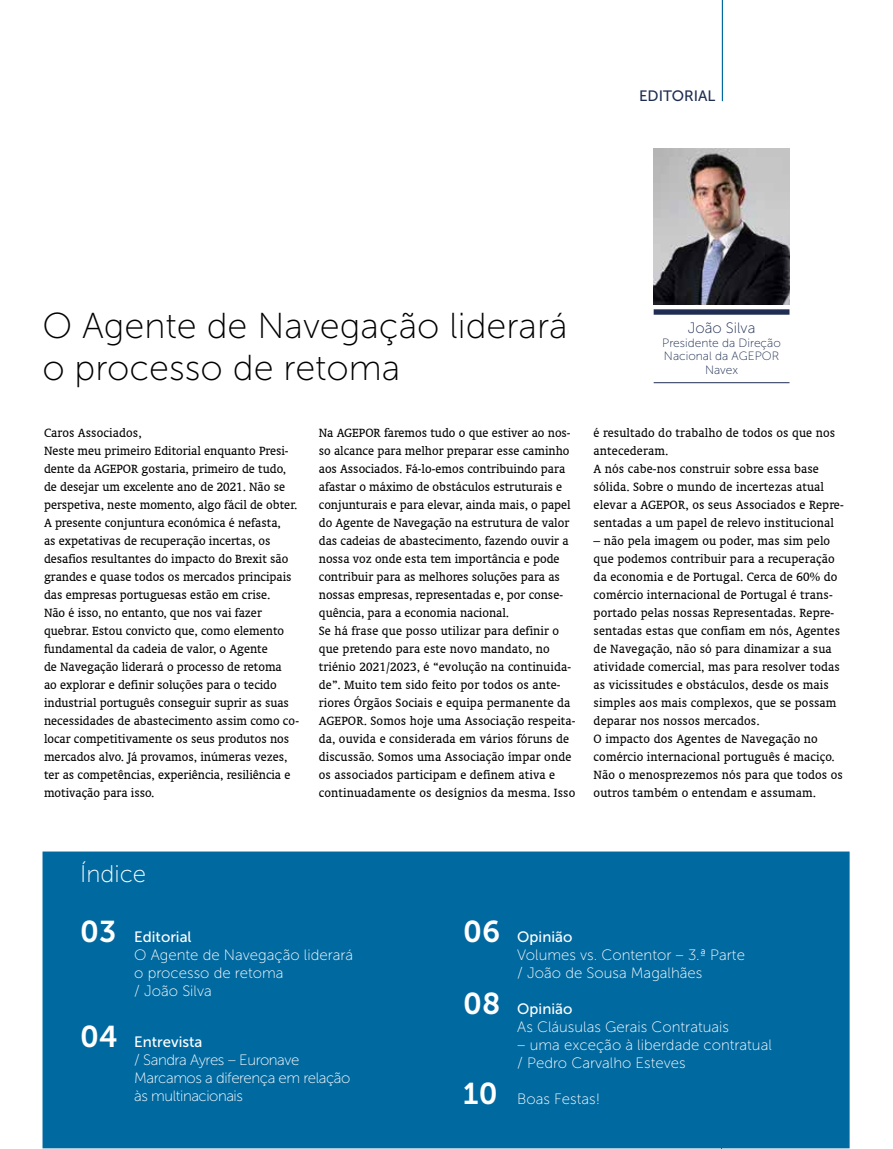
<style>
.page{position:relative;width:893px;height:1149px;background:#fff}
.page>*{position:absolute;margin:0;border:0;box-sizing:border-box;transform-origin:0 0}
.t1{font:36px/42px "Museo Sans 100";color:#000}
.t2{font:24px "Museo Sans 100";color:#fff}
.t3{font:15px/18px "Museo Sans 100";color:#fff}
.t4{font:15px/18px "Museo Sans 100";letter-spacing:-.03em;color:#fff}
.t5{font:15px "Museo Sans 500";color:#fff}
.t6{font:15px "Museo Sans 500";color:#1e2d51}
.t7{font:15px "Museo Sans 100";color:#1e2d51}
.t8{font:13.5px/18px "Oranda BT";color:#000}
.t9{font:12px/13.5px "Museo Sans 100";color:#1e2d51;text-align:center}
.s1{font-family:"Museo Sans 700";font-size:30px}
</style>
<div class="page">
<hr style="left:721px;top:1068px;width:1px;height:80px;background:#0069a0">
<hr style="left:722px;top:0;width:1px;height:101px;background:#0069a0">
<img style="left:654px;top:149px;width:135px;height:155px">
<svg style="left:654px;top:309px;width:135px;height:5px"></svg>
<hr style="left:654px;top:382px;width:135px;height:1px;background:#1e2d51">
<div style="left:43px;top:852px;width:806px;height:295px;background:#0069a0"></div>
<div style="left:43px;top:851px;width:807px;height:296px;border:2px solid #0069a0"></div>
<p class="t6" style="left:639px;top:87px;width:78px">EDITORIAL</p>
<h1 class="t1" style="left:42px;top:305px;width:527px">O Agente de Navegação liderará o processo de retoma</h1>
<p class="t7" style="left:688px;top:320px;width:69px">João Silva</p>
<p class="t9" style="left:662px;top:336px;width:120px">Presidente da Direção<br>Nacional da AGEPOR<br>Navex</p>
<p class="t8" style="left:44px;top:423px;width:256px">Caros Associados,<br>Neste meu primeiro Editorial enquanto Presi&shy;dente da AGEPOR gostaria, primeiro de tudo, de desejar um excelente ano de 2021. Não se perspetiva, neste momento, algo fácil de obter.<br>A presente conjuntura económica é nefasta,<br>as expetativas de recuperação incertas, os desafios resultantes do impacto do Brexit são grandes e quase todos os mercados principais das empresas portuguesas estão em crise.<br>Não é isso, no entanto, que nos vai fazer quebrar. Estou convicto que, como elemento fundamental da cadeia de valor, o Agente<br>de Navegação liderará o processo de retoma<br>ao explorar e definir soluções para o tecido industrial português conseguir suprir as suas necessidades de abastecimento assim como co&shy;locar competitivamente os seus produtos nos mercados alvo. Já provamos, inúmeras vezes, ter as competências, experiência, resiliência e motivação para isso.</p>
<p class="t8" style="left:319px;top:423px;width:258px">Na AGEPOR faremos tudo o que estiver ao nos&shy;so alcance para melhor preparar esse caminho aos Associados. Fá-lo-emos contribuindo para afastar o máximo de obstáculos estruturais e conjunturais e para elevar, ainda mais, o papel do Agente de Navegação na estrutura de valor das cadeias de abastecimento, fazendo ouvir a nossa voz onde esta tem importância e pode contribuir para as melhores soluções para as nossas empresas, representadas e, por conse&shy;quência, para a economia nacional.<br>Se há frase que posso utilizar para definir o que pretendo para este novo mandato, no triénio 2021/2023, é “evolução na continuida&shy;de”. Muito tem sido feito por todos os ante&shy;riores Órgãos Sociais e equipa permanente da AGEPOR. Somos hoje uma Associação respeita&shy;da, ouvida e considerada em vários fóruns de discussão. Somos uma Associação ímpar onde os associados participam e definem ativa e continuadamente os desígnios da mesma. Isso</p>
<p class="t8" style="left:594px;top:423px;width:252px">é resultado do trabalho de todos os que nos antecederam.<br>A nós cabe-nos construir sobre essa base sólida. Sobre o mundo de incertezas atual elevar a AGEPOR, os seus Associados e Repre&shy;sentadas a um papel de relevo institucional</p>
<p class="t8" style="left:594px;top:531px;width:251px">– não pela imagem ou poder, mas sim pelo que podemos contribuir para a recuperação da economia e de Portugal. Cerca de 60% do comércio internacional de Portugal é trans&shy;portado pelas nossas Representadas. Repre&shy;sentadas estas que confiam em nós, Agentes de Navegação, não só para dinamizar a sua atividade comercial, mas para resolver todas as vicissitudes e obstáculos, desde os mais simples aos mais complexos, que se possam deparar nos nossos mercados.<br>O impacto dos Agentes de Navegação no comércio internacional português é maciço.<br>Não o menosprezemos nós para que todos os outros também o entendam e assumam.</p>
<h2 class="t2" style="left:80px;top:860px;width:67px">Índice</h2>
<p class="t5" style="left:80px;top:928px;width:113px"><span class="s1">03</span> Editorial</p>
<p class="t3" style="left:134px;top:945px;width:220px">O Agente de Navegação liderará o processo de retoma<br>/ João Silva</p>
<p class="t5" style="left:80px;top:1033px;width:124px"><span class="s1">04</span> Entrevista</p>
<p class="t4" style="left:134px;top:1050px;width:218px">/ Sandra Ayres – Euronave<br>Marcamos a diferença em relação às multinacionais</p>
<p class="t5" style="left:463px;top:928px;width:111px"><span class="s1">06</span> Opinião</p>
<p class="t3" style="left:517px;top:945px;width:229px">Volumes vs. Contentor – 3.ª Parte / João de Sousa Magalhães</p>
<p class="t5" style="left:463px;top:1000px;width:111px"><span class="s1">08</span> Opinião</p>
<p class="t3" style="left:517px;top:1017px;width:213px">As Cláusulas Gerais Contratuais</p>
<p class="t3" style="left:517px;top:1035px;width:256px">– uma exceção à liberdade contratual / Pedro Carvalho Esteves</p>
<p class="t3" style="left:463px;top:1089px;width:138px"><span class="s1">10</span> Boas Festas!</p>
</div>
